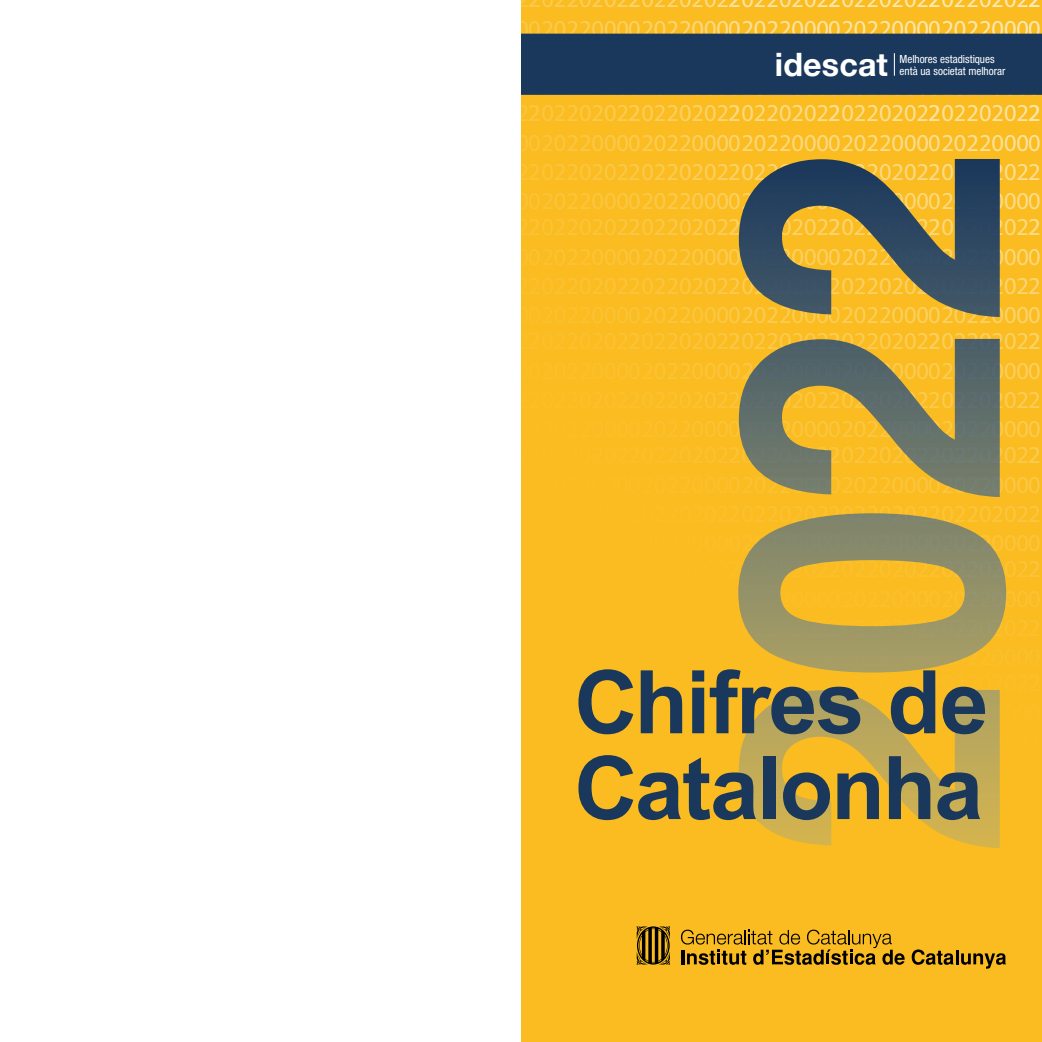
<style>
.page{position:relative;width:1042px;height:1042px;background:#fff}
.page>*{position:absolute;margin:0;border:0;box-sizing:border-box;transform-origin:0 0}
.t1{font:700 87.85px/85.8px "Arial";letter-spacing:-.02em;color:#1a385c}
.t2{font:700 32.2px "Helvetica Neue";letter-spacing:.005em;color:#fff}
.t3{font:condensed 11.2px/12.2px "Helvetica Neue";color:#fff}
</style>
<div class="page">
<svg style="left:521px;top:0;width:521px;height:1042px;fill:#fabc20"></svg>
<svg style="left:738px;top:159px;width:268px;height:689px"></svg>
<div style="left:521px;top:34px;width:521px;height:61px;background:#1a385c"></div>
<svg style="left:911px;top:949px;width:42px;height:16px"></svg>
<hr style="left:955px;top:949px;width:3px;height:15px;background:#000">
<svg style="left:961px;top:953px;width:45px;height:16px"></svg>
<svg style="left:681px;top:929px;width:223px;height:36px"></svg>
<svg style="left:636px;top:926px;width:34px;height:39px"></svg>
<h2 class="t2" style="left:775px;top:39px;width:115px">idescat</h2>
<p class="t3" style="left:899px;top:52px;width:107px">Melhores estadistiques entà ua societat melhorar</p>
<h1 class="t1" style="left:574px;top:660px;width:416px">Chifres de<br>Catalonha</h1>
</div>
